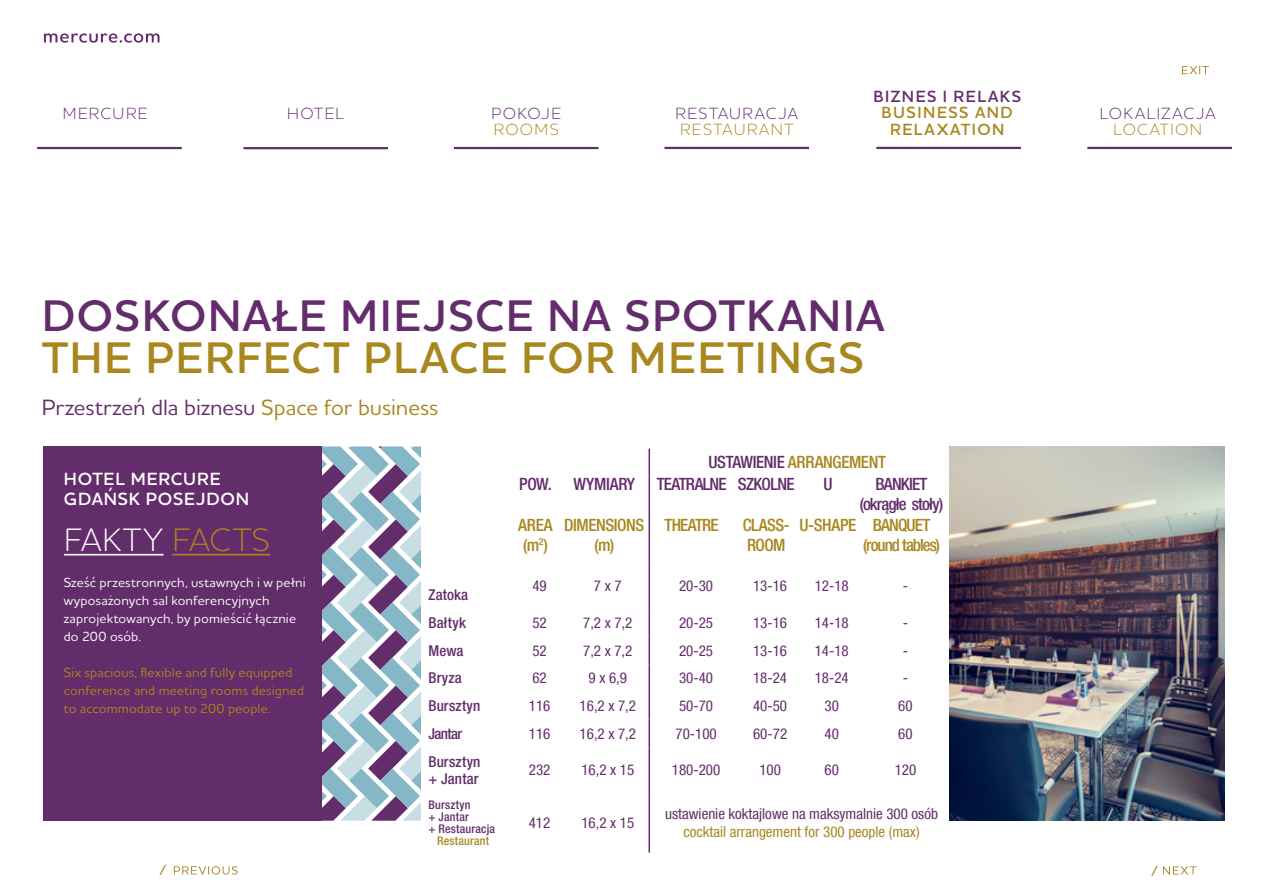
<style>
.page{position:relative;width:1263px;height:893px;background:#fff}
.page>*{position:absolute;margin:0;border:0;box-sizing:border-box;transform-origin:0 0}
.t1{font:600 45px "Houschka Alt Pro";letter-spacing:.035em;color:#632c6b}
.t2{font:600 45px "Houschka Alt Pro";color:#a8871e}
.t3{font:300 33px "Houschka Alt Pro";letter-spacing:.025em;color:#fff}
.t4{font:500 22.5px "Houschka Alt Pro";letter-spacing:-.005em;color:#632c6b}
.t5{font:600 18px/19.5px "Houschka Alt Pro";letter-spacing:.045em;color:#fff}
.t6{font:500 condensed 16.95px/20.4px "Helvetica Neue LT Com";letter-spacing:-.03em;color:#a8871e}
.t7{font:500 condensed 16.95px/20.4px "Helvetica Neue LT Com";letter-spacing:-.04em;color:#632c6b;text-align:center}
.t8{font:500 condensed 16.95px/20.4px "Helvetica Neue LT Com";letter-spacing:-.055em;color:#a8871e;text-align:center}
.t9{font:500 condensed 16.95px "Helvetica Neue LT Com";letter-spacing:-.05em;color:#a8871e}
.t10{font:300 16.5px "Houschka Alt Pro";letter-spacing:.085em;color:#632c6b}
.t11{font:300 16.5px "Houschka Alt Pro";letter-spacing:.085em;color:#a8871e}
.t12{font:600 16.5px/16.5px "Houschka Alt Pro";letter-spacing:.09em;color:#a8871e;text-align:center}
.t13{font:600 16.5px "Houschka Alt Pro";letter-spacing:.085em;color:#632c6b}
.t14{font:condensed 15px "Helvetica Neue LT Com";color:#632c6b}
.t15{font:500 condensed 15px/17px "Helvetica Neue LT Com";letter-spacing:.01em;color:#632c6b}
.t16{font:condensed 15px "Helvetica Neue LT Com";color:#a8871e}
.t17{font:500 15px "Houschka Alt Pro";color:#a8871e}
.t18{font:500 13.5px/18px "Houschka Alt Pro";letter-spacing:.01em;color:#fff}
.t19{font:500 13.5px/18px "Houschka Alt Pro";letter-spacing:.01em;color:#a8871e}
.t20{font:500 condensed 12px/12px "Helvetica Neue LT Com";letter-spacing:.015em;color:#632c6b}
.t21{font:500 condensed 12px "Helvetica Neue LT Com";letter-spacing:.015em;color:#a8871e}
.s1{color:#a8871e}
.s2{color:#632c6b}
</style>
<div class="page">
<svg style="left:44px;top:33px;width:116px;height:10px"></svg>
<hr style="left:37px;top:147px;width:145px;height:2px;background:#632c6b">
<hr style="left:243px;top:147px;width:145px;height:2px;background:#632c6b">
<hr style="left:454px;top:147px;width:144px;height:2px;background:#632c6b">
<hr style="left:664px;top:147px;width:145px;height:2px;background:#632c6b">
<hr style="left:1087px;top:147px;width:145px;height:2px;background:#632c6b">
<svg style="left:1182px;top:66px;width:27px;height:8px"></svg>
<svg style="left:1163px;top:866px;width:33px;height:8px"></svg>
<svg style="left:174px;top:866px;width:64px;height:9px"></svg>
<hr style="left:876px;top:147px;width:145px;height:2px;background:#632c6b">
<div style="left:43px;top:446px;width:279px;height:375px;background:#632c6b"></div>
<hr style="left:64px;top:554px;width:99px;height:1px;background:#fff">
<hr style="left:172px;top:554px;width:98px;height:1px;background:#a8871e">
<svg style="left:322px;top:446px;width:99px;height:375px"></svg>
<hr style="left:648px;top:449px;width:2px;height:28px;background:#632c6b">
<hr style="left:648px;top:477px;width:2px;height:86px;background:#632c6b">
<hr style="left:648px;top:563px;width:2px;height:46px;background:#632c6b">
<hr style="left:648px;top:609px;width:2px;height:28px;background:#632c6b">
<hr style="left:648px;top:637px;width:2px;height:27px;background:#632c6b">
<hr style="left:648px;top:664px;width:2px;height:28px;background:#632c6b">
<hr style="left:648px;top:692px;width:2px;height:28px;background:#632c6b">
<hr style="left:648px;top:720px;width:2px;height:27px;background:#632c6b">
<hr style="left:648px;top:747px;width:2px;height:45px;background:#632c6b">
<hr style="left:648px;top:792px;width:2px;height:61px;background:#632c6b">
<img style="left:950px;top:446px;width:274px;height:375px">
<p class="t10" style="left:63px;top:103px;width:86px">MERCURE</p>
<p class="t10" style="left:287px;top:103px;width:58px">HOTEL</p>
<p class="t10" style="left:491px;top:103px;width:24px">POKOJ</p>
<p class="t10" style="left:551px;top:103px;width:11px">E</p>
<p class="t11" style="left:494px;top:119px;width:14px">ROO</p>
<p class="t11" style="left:535px;top:119px;width:26px">MS</p>
<p class="t10" style="left:676px;top:103px;width:124px">RESTAURACJA</p>
<p class="t11" style="left:680px;top:119px;width:115px">RESTAURANT</p>
<p class="t13" style="left:873px;top:86px;width:149px">BIZNES I RELAKS</p>
<p class="t12" style="left:882px;top:104px;width:133px">BUSINESS AND<br>RELAXATION</p>
<h1 class="t1" style="left:42px;top:287px;width:844px">DOSKONAŁE MIEJSCE NA SPOTKANIA</h1>
<h1 class="t2" style="left:42px;top:329px;width:31px">THE</h1>
<h1 class="t2" style="left:146px;top:329px;width:30px">PER</h1>
<h1 class="t2" style="left:236px;top:329px;width:56px">FECT</h1>
<h1 class="t2" style="left:363px;top:329px;width:29px">PLACE</h1>
<h1 class="t2" style="left:521px;top:329px;width:138px">FOR MEETINGS</h1>
<h3 class="t4" style="left:42px;top:393px;width:398px">Przestrzeń dla biznesu <span class="s1">Space for business</span></h3>
<p class="t5" style="left:64px;top:469px;width:187px">HOTEL MERCURE<br>GDAŃSK POSEJDON</p>
<h2 class="t3" style="left:64px;top:519px;width:207px">FAKTY <span class="s1">FACTS</span></h2>
<p class="t18" style="left:64px;top:573px;width:243px">Sześć przestronnych, ustawnych i w pełni wyposażonych sal konferencyjnych zaprojektowanych, by pomieścić łącznie do 200 osób.</p>
<p class="t19" style="left:64px;top:663px;width:242px">Six spacious, flexible and fully equipped conference and meeting rooms designed to accommodate up to 200 people.</p>
<p class="t15" style="left:428px;top:586px;width:41px">Zatoka</p>
<p class="t7" style="left:519px;top:473px;width:34px">pow.</p>
<p class="t6" style="left:518px;top:514px;width:36px">area (m<sup>2</sup>)</p>
<p class="t7" style="left:573px;top:473px;width:30px">WYMIAR</p>
<p class="t7" style="left:627px;top:473px;width:10px">Y</p>
<p class="t6" style="left:564px;top:514px;width:18px">DIMENSIONS</p>
<p class="t6" style="left:594px;top:535px;width:21px">(m)</p>
<p class="t6" style="left:708px;top:452px;width:179px"><span class="s2">ustawienie</span> arrangement</p>
<p class="t7" style="left:657px;top:473px;width:71px">teatralne</p>
<p class="t9" style="left:665px;top:515px;width:56px">theatre</p>
<p class="t7" style="left:738px;top:473px;width:58px">szkolne</p>
<p class="t6" style="left:743px;top:514px;width:49px">class&shy;room</p>
<p class="t7" style="left:823px;top:473px;width:9px">U</p>
<p class="t6" style="left:799px;top:514px;width:24px">U-SHAPE</p>
<p class="t7" style="left:860px;top:473px;width:85px">bankiet (okrągłe stoły)</p>
<p class="t8" style="left:863px;top:514px;width:78px">banquet (round tables)</p>
<p class="t14" style="left:532px;top:577px;width:16px">49</p>
<p class="t14" style="left:594px;top:577px;width:29px">7 x 7</p>
<p class="t14" style="left:679px;top:577px;width:36px">20-30</p>
<p class="t14" style="left:753px;top:577px;width:36px">13-16</p>
<p class="t14" style="left:815px;top:577px;width:36px">12-18</p>
<p class="t14" style="left:903px;top:577px;width:7px">-</p>
<p class="t15" style="left:428px;top:614px;width:39px">Bałtyk</p>
<p class="t14" style="left:532px;top:614px;width:16px">52</p>
<p class="t14" style="left:583px;top:614px;width:51px">7,2 x 7,2</p>
<p class="t14" style="left:679px;top:614px;width:36px">20-25</p>
<p class="t14" style="left:753px;top:614px;width:36px">13-16</p>
<p class="t14" style="left:815px;top:614px;width:36px">14-18</p>
<p class="t14" style="left:903px;top:614px;width:7px">-</p>
<p class="t15" style="left:428px;top:642px;width:37px">Mewa</p>
<p class="t14" style="left:532px;top:642px;width:16px">52</p>
<p class="t14" style="left:583px;top:642px;width:51px">7,2 x 7,2</p>
<p class="t14" style="left:679px;top:642px;width:36px">20-25</p>
<p class="t14" style="left:753px;top:642px;width:36px">13-16</p>
<p class="t14" style="left:815px;top:642px;width:36px">14-18</p>
<p class="t14" style="left:903px;top:642px;width:7px">-</p>
<p class="t15" style="left:428px;top:670px;width:35px">Bryza</p>
<p class="t14" style="left:532px;top:669px;width:16px">62</p>
<p class="t14" style="left:589px;top:669px;width:40px">9 x 6,9</p>
<p class="t14" style="left:679px;top:669px;width:36px">30-40</p>
<p class="t14" style="left:753px;top:669px;width:36px">18-24</p>
<p class="t14" style="left:815px;top:669px;width:36px">18-24</p>
<p class="t14" style="left:903px;top:669px;width:7px">-</p>
<p class="t15" style="left:428px;top:697px;width:53px">Bursztyn</p>
<p class="t14" style="left:529px;top:697px;width:23px">116</p>
<p class="t14" style="left:580px;top:697px;width:58px">16,2 x 7,2</p>
<p class="t14" style="left:679px;top:697px;width:36px">50-70</p>
<p class="t14" style="left:753px;top:697px;width:36px">40-50</p>
<p class="t14" style="left:825px;top:697px;width:16px">30</p>
<p class="t14" style="left:898px;top:697px;width:16px">60</p>
<p class="t15" style="left:428px;top:725px;width:35px">Jantar</p>
<p class="t14" style="left:529px;top:725px;width:23px">116</p>
<p class="t14" style="left:580px;top:725px;width:58px">16,2 x 7,2</p>
<p class="t14" style="left:675px;top:725px;width:43px">70-100</p>
<p class="t14" style="left:753px;top:725px;width:36px">60-72</p>
<p class="t14" style="left:825px;top:725px;width:16px">40</p>
<p class="t14" style="left:898px;top:725px;width:16px">60</p>
<p class="t15" style="left:429px;top:753px;width:53px">Bursztyn + Jantar</p>
<p class="t14" style="left:529px;top:761px;width:23px">232</p>
<p class="t14" style="left:581px;top:761px;width:54px">16,2 x 15</p>
<p class="t14" style="left:672px;top:761px;width:50px">180-200</p>
<p class="t14" style="left:759px;top:761px;width:23px">100</p>
<p class="t14" style="left:825px;top:761px;width:16px">60</p>
<p class="t14" style="left:895px;top:761px;width:23px">120</p>
<p class="t20" style="left:428px;top:799px;width:68px">Bursztyn<br>+ Jantar<br>+ Restauracja</p>
<p class="t21" style="left:437px;top:834px;width:54px">Restaurant</p>
<p class="t14" style="left:665px;top:805px;width:274px">ustawienie koktajlowe na maksymalnie 300 osób</p>
<p class="t16" style="left:683px;top:823px;width:238px">cocktail arrangement for 300 people (max)</p>
<p class="t14" style="left:529px;top:814px;width:23px">412</p>
<p class="t14" style="left:581px;top:814px;width:54px">16,2 x 15</p>
<p class="t10" style="left:1100px;top:103px;width:117px">LOKALIZACJA</p>
<p class="t11" style="left:1113px;top:119px;width:90px">LOCATION</p>
<p class="t17" style="left:160px;top:860px;width:7px">/</p>
<p class="t17" style="left:1152px;top:861px;width:7px">/</p>
</div>
